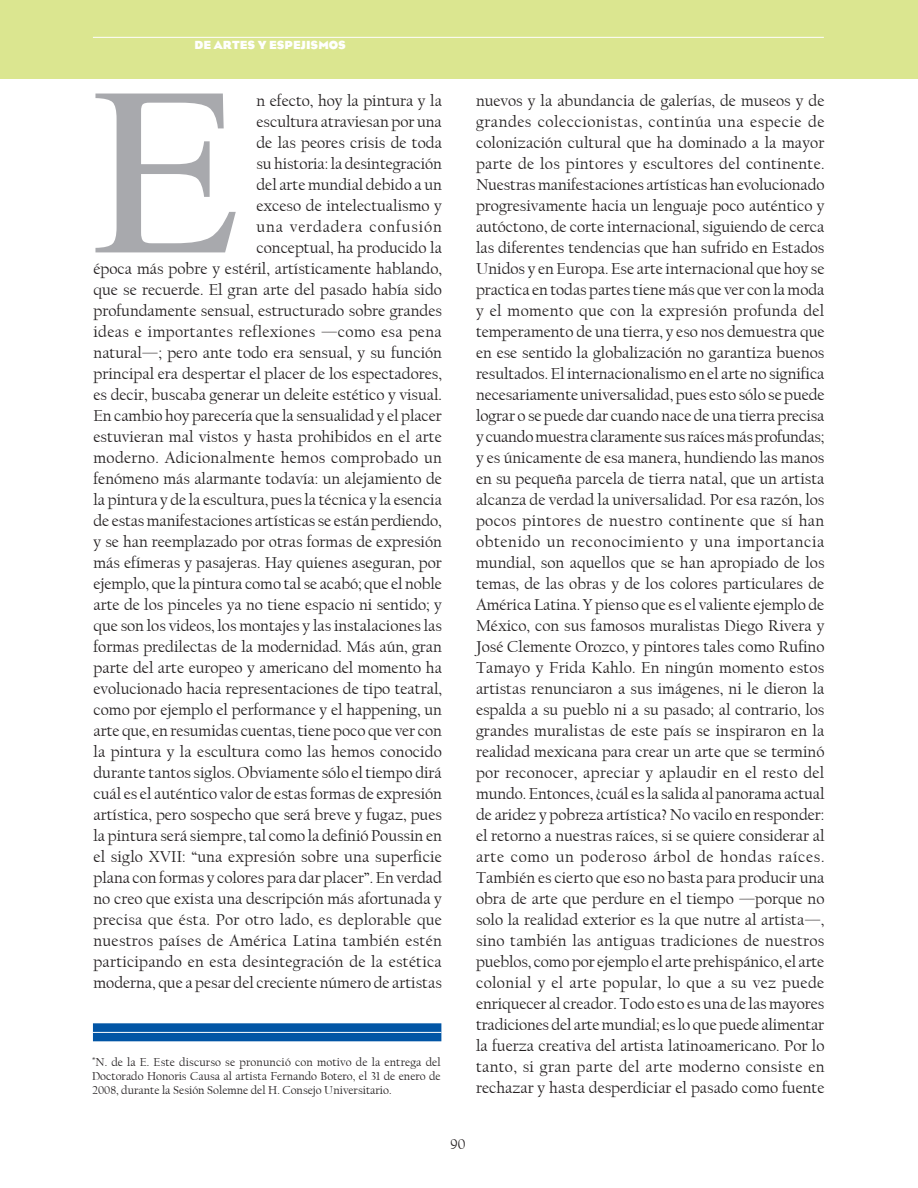
<style>
.page{position:relative;width:918px;height:1188px;background:#fff}
.page>*{position:absolute;margin:0;border:0;box-sizing:border-box;transform-origin:0 0}
.t1{font:240px "Times";color:#a8a9ad}
.t2{font:16.5px/21px "Californian FB";color:#231f20;text-align:right}
.t3{font:15px "Californian FB";color:#231f20}
.t4{font:12px/14.4px "Californian FB";color:#231f20;text-align:justify}
.t5{font:700 12px "Eagle";color:#fff}
</style>
<div class="page">
<div style="left:93px;top:1023px;width:348px;height:18px;background:#0155a5"></div>
<hr style="left:93px;top:1032px;width:348px;height:1px;background:#fff">
<div style="left:0;top:0;width:918px;height:79px;background:#dbe690"></div>
<hr style="left:93px;top:37px;width:731px;height:1px;background:#fff">
<p class="t5" style="left:195px;top:38px;width:29px">DE ARTES</p>
<p class="t5" style="left:258px;top:38px;width:21px">YESPEJISMOS</p>
<p class="t2" style="left:94px;top:90px;width:350px">n efecto, hoy la pintura y la<br>escultura atraviesan por una<br>de las peores crisis de toda<br>su historia: la desintegración<br>del arte mundial debido a un<br>exceso de intelectualismo y<br>una verdadera confusión<br>conceptual, ha producido la<br>época más pobre y estéril, artísticamente hablando, que se recuerde. El gran arte del pasado había sido profundamente sensual, estructurado sobre grandes ideas e importantes reflexiones —como esa pena natural—; pero ante todo era sensual, y su función principal era despertar el placer de los espectadores, es decir, buscaba generar un deleite estético y visual.<br>En cambio hoy parecería que la sensualidad y el placer estuvieran mal vistos y hasta prohibidos en el arte moderno. Adicionalmente hemos comprobado un fenómeno más alarmante todavía: un alejamiento de la pintura y de la escultura, pues la técnica y la esencia de estas manifestaciones artísticas se están perdiendo, y se han reemplazado por otras formas de expresión más efímeras y pasajeras. Hay quienes aseguran, por ejemplo, que la pintura como tal se acabó; que el noble arte de los pinceles ya no tiene espacio ni sentido; y que son los videos, los montajes y las instalaciones las formas predilectas de la modernidad. Más aún, gran parte del arte europeo y americano del momento ha evolucionado hacia representaciones de tipo teatral, como por ejemplo el performance y el happening, un arte que, en resumidas cuentas, tiene poco que ver con la pintura y la escultura como las hemos conocido durante tantos siglos. Obviamente sólo el tiempo dirá cuál es el auténtico valor de estas formas de expresión artística, pero sospecho que será breve y fugaz, pues la pintura será siempre, tal como la definió Poussin en el siglo XVII: “una expresión sobre una superficie plana con formas y colores para dar placer”. En verdad no creo que exista una descripción más afortunada y precisa que ésta. Por otro lado, es deplorable que nuestros países de América Latina también estén participando en esta desintegración de la estética moderna, que a pesar del creciente número de artistas</p>
<h1 class="t1" style="left:93px;top:37px;width:148px">E</h1>
<p class="t4" style="left:92px;top:1055px;width:350px"><sup>*</sup>N. de la E. Este discurso se pronunció con motivo de la entrega del Doctorado Honoris Causa al artista Fernando Botero, el 31 de enero de 2008, durante la Sesión Solemne del H. Consejo Universitario.</p>
<p class="t2" style="left:476px;top:90px;width:350px;text-align:justify">nuevos y la abundancia de galerías, de museos y de grandes coleccionistas, continúa una especie de colonización cultural que ha dominado a la mayor parte de los pintores y escultores del continente.<br>Nuestras manifestaciones artísticas han evolucionado progresivamente hacia un lenguaje poco auténtico y autóctono, de corte internacional, siguiendo de cerca las diferentes tendencias que han sufrido en Estados Unidos y en Europa. Ese arte internacional que hoy se practica en todas partes tiene más que ver con la moda y el momento que con la expresión profunda del temperamento de una tierra, y eso nos demuestra que en ese sentido la globalización no garantiza buenos resultados. El internacionalismo en el arte no significa necesariamente universalidad, pues esto sólo se puede lograr o se puede dar cuando nace de una tierra precisa y cuando muestra claramente sus raíces más profundas; y es únicamente de esa manera, hundiendo las manos en su pequeña parcela de tierra natal, que un artista alcanza de verdad la universalidad. Por esa razón, los pocos pintores de nuestro continente que sí han obtenido un reconocimiento y una importancia mundial, son aquellos que se han apropiado de los temas, de las obras y de los colores particulares de América Latina. Y pienso que es el valiente ejemplo de México, con sus famosos muralistas Diego Rivera y José Clemente Orozco, y pintores tales como Rufino Tamayo y Frida Kahlo. En ningún momento estos artistas renunciaron a sus imágenes, ni le dieron la espalda a su pueblo ni a su pasado; al contrario, los grandes muralistas de este país se inspiraron en la realidad mexicana para crear un arte que se terminó por reconocer, apreciar y aplaudir en el resto del mundo. Entonces, ¿cuál es la salida al panorama actual de aridez y pobreza artística? No vacilo en responder: el retorno a nuestras raíces, si se quiere considerar al arte como un poderoso árbol de hondas raíces.<br>También es cierto que eso no basta para producir una obra de arte que perdure en el tiempo —porque no solo la realidad exterior es la que nutre al artista—, sino también las antiguas tradiciones de nuestros pueblos, como por ejemplo el arte prehispánico, el arte colonial y el arte popular, lo que a su vez puede enriquecer al creador. Todo esto es una de las mayores tradiciones del arte mundial; es lo que puede alimentar la fuerza creativa del artista latinoamericano. Por lo tanto, si gran parte del arte moderno consiste en rechazar y hasta desperdiciar el pasado como fuente</p>
<p class="t3" style="left:450px;top:1135px;width:17px">90</p>
</div>
